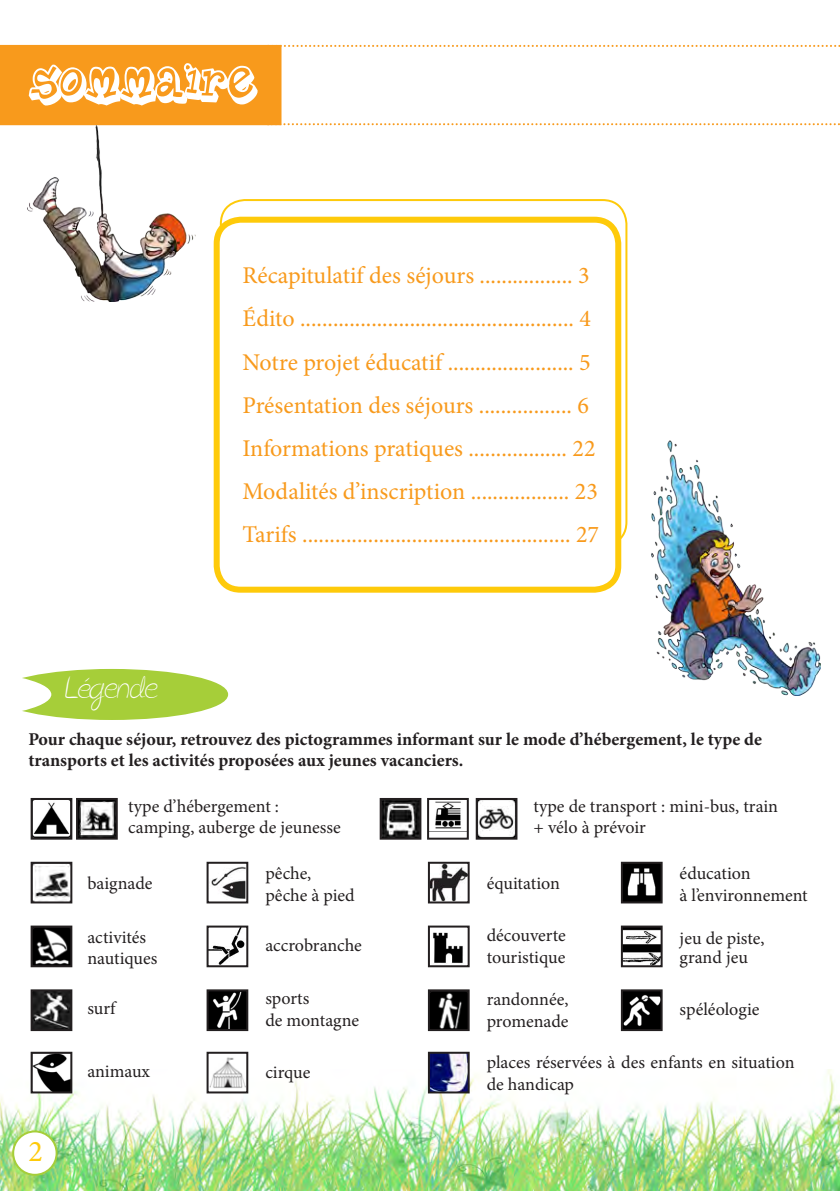
<style>
.page{position:relative;width:840px;height:1191px;background:#fff}
.page>*{position:absolute;margin:0;border:0;box-sizing:border-box;transform-origin:0 0}
.t1{font:50px "Planet Benson Two";color:#fff}
.t2{font:34px "Post it Penscript";color:#fff}
.t3{font:30px "Minion Pro";color:#feca0a}
.t4{font:24px "Minion Pro";color:#f89a1c}
.t5{font:18px/21.6px "Minion Pro";color:#231f20}
.t6{font:700 18px/21.6px "Minion Pro";color:#231f20}
</style>
<div class="page">
<div style="left:213px;top:217px;width:408px;height:375px;border:6px solid #feca0a;border-radius:24px"></div>
<svg style="left:0;top:45px;width:840px;height:80px"></svg>
<img style="left:0;top:1069px;width:839px;height:122px">
<div style="left:13px;top:1131px;width:44px;height:43px;background:#fff;border-radius:50%"></div>
<div style="left:12px;top:1130px;width:46px;height:45px;border:2px solid #a6ce39;border-radius:50%"></div>
<svg style="left:22px;top:669px;width:206px;height:51px"></svg>
<img style="left:34px;top:802px;width:35px;height:32px">
<div style="left:31px;top:798px;width:41px;height:41px;border:2px solid #231f20"></div>
<img style="left:34px;top:864px;width:35px;height:35px">
<div style="left:31px;top:861px;width:41px;height:42px;border:2px solid #231f20"></div>
<img style="left:34px;top:928px;width:35px;height:36px">
<div style="left:31px;top:925px;width:41px;height:42px;border:2px solid #231f20"></div>
<img style="left:34px;top:992px;width:35px;height:36px">
<div style="left:31px;top:989px;width:41px;height:42px;border:2px solid #231f20"></div>
<img style="left:209px;top:866px;width:36px;height:33px">
<div style="left:206px;top:861px;width:42px;height:42px;border:2px solid #231f20"></div>
<img style="left:209px;top:928px;width:36px;height:36px">
<div style="left:206px;top:925px;width:42px;height:42px;border:2px solid #231f20"></div>
<img style="left:209px;top:992px;width:36px;height:36px">
<div style="left:206px;top:989px;width:42px;height:42px;border:2px solid #231f20"></div>
<img style="left:430px;top:864px;width:36px;height:36px">
<div style="left:427px;top:861px;width:42px;height:42px;border:2px solid #231f20"></div>
<img style="left:433px;top:932px;width:30px;height:32px">
<div style="left:427px;top:925px;width:42px;height:42px;border:2px solid #231f20"></div>
<img style="left:430px;top:992px;width:36px;height:36px">
<div style="left:427px;top:989px;width:42px;height:42px;border:2px solid #231f20"></div>
<img style="left:623px;top:864px;width:36px;height:36px">
<div style="left:620px;top:861px;width:42px;height:42px;border:2px solid #231f20"></div>
<img style="left:623px;top:928px;width:36px;height:36px">
<div style="left:620px;top:925px;width:42px;height:42px;border:2px solid #231f20"></div>
<img style="left:478px;top:801px;width:36px;height:35px">
<div style="left:475px;top:798px;width:42px;height:41px;border:2px solid #231f20"></div>
<img style="left:382px;top:801px;width:36px;height:35px">
<div style="left:379px;top:798px;width:42px;height:41px;border:2px solid #231f20"></div>
<img style="left:435px;top:801px;width:27px;height:28px">
<div style="left:427px;top:798px;width:41px;height:41px;border:2px solid #231f20"></div>
<img style="left:79px;top:801px;width:36px;height:35px">
<div style="left:76px;top:798px;width:42px;height:41px;border:2px solid #231f20"></div>
<img style="left:623px;top:992px;width:36px;height:36px">
<div style="left:620px;top:989px;width:42px;height:42px;border:2px solid #231f20"></div>
<img style="left:34px;top:1054px;width:35px;height:36px">
<div style="left:31px;top:1051px;width:41px;height:42px;border:2px solid #231f20"></div>
<img style="left:209px;top:1057px;width:36px;height:33px">
<div style="left:206px;top:1051px;width:42px;height:42px;border:2px solid #231f20"></div>
<img style="left:27px;top:125px;width:168px;height:177px">
<img style="left:651px;top:441px;width:168px;height:254px">
<img style="left:430px;top:1054px;width:36px;height:36px">
<div style="left:427px;top:1051px;width:42px;height:42px;border:2px solid #231f20"></div>
<p class="t1" style="left:30px;top:54px;width:227px">SOMMAIRE</p>
<p class="t2" style="left:65px;top:670px;width:94px">Légende</p>
<p class="t4" style="left:242px;top:259px;width:348px">Récapitulatif des séjours ................. 3</p>
<p class="t4" style="left:242px;top:303px;width:350px">Édito .................................................. 4</p>
<p class="t4" style="left:242px;top:346px;width:349px">Notre projet éducatif ....................... 5</p>
<p class="t4" style="left:242px;top:389px;width:348px">Présentation des séjours ................. 6</p>
<p class="t4" style="left:242px;top:432px;width:354px">Informations pratiques .................. 22</p>
<p class="t4" style="left:242px;top:475px;width:357px">Modalités d’inscription .................. 23</p>
<p class="t4" style="left:242px;top:518px;width:358px">Tarifs ................................................. 27</p>
<p class="t6" style="left:28px;top:728px;width:734px">Pour chaque séjour, retrouvez des pictogrammes informant sur le mode d’hébergement, le type de transports et les activités proposées aux jeunes vacanciers.</p>
<p class="t3" style="left:28px;top:1131px;width:16px">2</p>
<p class="t5" style="left:128px;top:795px;width:152px">type d’hébergement :</p>
<p class="t5" style="left:128px;top:817px;width:214px">camping, auberge de jeunesse</p>
<p class="t5" style="left:87px;top:873px;width:67px">baignade</p>
<p class="t5" style="left:87px;top:926px;width:60px">activités</p>
<p class="t5" style="left:87px;top:947px;width:71px">nautiques</p>
<p class="t5" style="left:87px;top:997px;width:30px">surf</p>
<p class="t5" style="left:265px;top:862px;width:48px">pêche,</p>
<p class="t5" style="left:265px;top:884px;width:91px">pêche à pied</p>
<p class="t5" style="left:265px;top:934px;width:98px">accrobranche</p>
<p class="t5" style="left:265px;top:988px;width:46px">sports</p>
<p class="t5" style="left:265px;top:1009px;width:95px">de montagne</p>
<p class="t5" style="left:265px;top:1061px;width:47px">cirque</p>
<p class="t5" style="left:87px;top:1061px;width:64px">animaux</p>
<p class="t5" style="left:533px;top:795px;width:246px">type de transport : mini-bus, train</p>
<p class="t5" style="left:533px;top:817px;width:114px">+ vélo à prévoir</p>
<p class="t5" style="left:486px;top:872px;width:75px">équitation</p>
<p class="t5" style="left:486px;top:924px;width:81px">découverte</p>
<p class="t5" style="left:486px;top:946px;width:80px">touristique</p>
<p class="t5" style="left:486px;top:988px;width:83px">randonnée,</p>
<p class="t5" style="left:486px;top:1010px;width:83px">promenade</p>
<p class="t5" style="left:679px;top:862px;width:73px">éducation</p>
<p class="t5" style="left:679px;top:884px;width:129px">à l’environnement</p>
<p class="t5" style="left:679px;top:927px;width:86px">jeu de piste,</p>
<p class="t5" style="left:679px;top:946px;width:70px">grand jeu</p>
<p class="t5" style="left:679px;top:998px;width:81px">spéléologie</p>
<p class="t5" style="left:486px;top:1051px;width:309px">places réservées à des enfants en situation de handicap</p>
</div>
